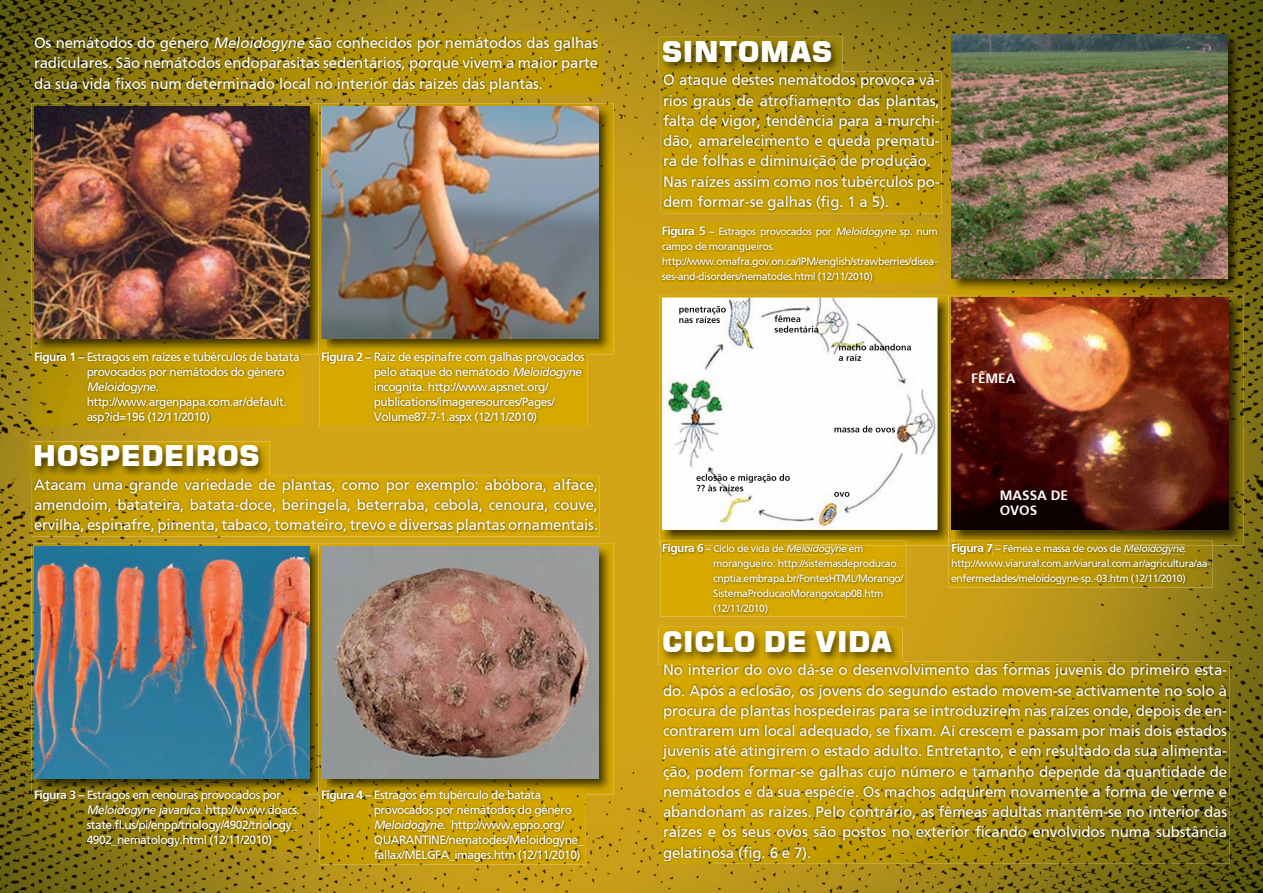
<style>
.page{position:relative;width:1263px;height:893px;background:#fff}
.page>*{position:absolute;margin:0;border:0;box-sizing:border-box;transform-origin:0 0}
.t1{font:28.5px "Square 721 Blk";color:#fff}
.t2{font:15px/20.2px "Frutiger Roman";letter-spacing:-.01em;color:#fff;text-align:justify}
.t3{font:700 13.5px/15px "Frutiger";color:#fff}
.t4{font:12px/15px "Frutiger Roman";letter-spacing:-.04em;color:#fff}
.t5{font:10.5px/15px "Frutiger Roman";letter-spacing:-.04em;color:#fff}
.s1{font-style:italic}
.s2{font-family:"Frutiger";font-weight:700}
.s3{font-family:"Frutiger";font-weight:700;font-size:12px}
</style>
<div class="page">
<img style="left:0;top:0;width:1263px;height:893px">
<img style="left:30px;top:441px;width:239px;height:38px">
<img style="left:31px;top:544px;width:583px;height:250px">
<img style="left:34px;top:546px;width:275px;height:233px">
<img style="left:318px;top:544px;width:7px;height:250px">
<img style="left:321px;top:546px;width:277px;height:233px">
<img style="left:949px;top:31px;width:294px;height:262px">
<img style="left:951px;top:34px;width:276px;height:244px">
<img style="left:32px;top:34px;width:568px;height:60px">
<img style="left:32px;top:476px;width:567px;height:60px">
<img style="left:32px;top:476px;width:237px;height:3px">
<img style="left:31px;top:104px;width:583px;height:250px">
<img style="left:34px;top:106px;width:275px;height:232px">
<img style="left:318px;top:104px;width:7px;height:250px">
<img style="left:321px;top:106px;width:277px;height:232px">
<img style="left:659px;top:37px;width:183px;height:37px">
<img style="left:661px;top:71px;width:281px;height:142px">
<img style="left:661px;top:71px;width:181px;height:3px">
<img style="left:660px;top:546px;width:246px;height:70px">
<img style="left:663px;top:546px;width:40px;height:9px">
<img style="left:714px;top:546px;width:70px;height:6px">
<img style="left:787px;top:546px;width:60px;height:9px">
<img style="left:659px;top:295px;width:585px;height:251px">
<img style="left:663px;top:543px;width:40px;height:3px">
<img style="left:714px;top:544px;width:70px;height:2px">
<img style="left:788px;top:544px;width:59px;height:2px">
<img style="left:662px;top:298px;width:275px;height:232px">
<img style="left:679px;top:306px;width:47px;height:8px">
<img style="left:679px;top:316px;width:41px;height:7px">
<img style="left:774px;top:315px;width:26px;height:7px">
<img style="left:775px;top:326px;width:43px;height:7px">
<img style="left:839px;top:344px;width:72px;height:6px">
<img style="left:839px;top:354px;width:22px;height:7px">
<img style="left:834px;top:426px;width:61px;height:6px">
<img style="left:834px;top:492px;width:15px;height:5px">
<img style="left:696px;top:474px;width:94px;height:9px">
<img style="left:696px;top:485px;width:47px;height:6px">
<img style="left:949px;top:546px;width:264px;height:41px">
<img style="left:952px;top:546px;width:41px;height:9px">
<img style="left:1004px;top:546px;width:117px;height:6px">
<img style="left:1124px;top:546px;width:61px;height:9px">
<img style="left:948px;top:295px;width:5px;height:251px">
<img style="left:953px;top:541px;width:260px;height:5px">
<img style="left:953px;top:543px;width:40px;height:3px">
<svg style="left:949px;top:541px;width:4px;height:5px"></svg>
<img style="left:1004px;top:544px;width:117px;height:2px">
<img style="left:1126px;top:544px;width:59px;height:2px">
<img style="left:951px;top:298px;width:277px;height:232px">
<img style="left:658px;top:627px;width:244px;height:37px">
<img style="left:713px;top:661px;width:516px;height:203px">
<img style="left:660px;top:664px;width:53px;height:200px">
<img style="left:660px;top:661px;width:242px;height:3px">
<img style="left:32px;top:349px;width:270px;height:77px">
<img style="left:319px;top:354px;width:268px;height:72px">
<img style="left:325px;top:349px;width:262px;height:5px">
<svg style="left:319px;top:349px;width:6px;height:5px"></svg>
<img style="left:32px;top:787px;width:270px;height:62px">
<img style="left:319px;top:794px;width:267px;height:70px">
<img style="left:325px;top:787px;width:261px;height:7px">
<svg style="left:319px;top:787px;width:6px;height:7px"></svg>
<img style="left:660px;top:223px;width:280px;height:61px">
<p class="t2" style="left:34px;top:33px;width:566px">Os nemátodos do género <span class="s1">Meloidogyne</span> são conhecidos por nemátodos das galhas radiculares. São nemátodos endoparasitas sedentários, porque vivem a maior parte da sua vida fixos num determinado local no interior das raízes das plantas.</p>
<p class="t4" style="left:87px;top:349px;width:214px;text-indent:-53px"><span class="s2">Figura 1 –</span> Estragos em raízes e tubérculos de batata provocados por nemátodos do género <span class="s1">Meloidogyne</span>. http://www.argenpapa.com.ar/default. asp?id=196 (12/11/2010)</p>
<p class="t4" style="left:374px;top:349px;width:213px;text-indent:-53px"><span class="s2">Figura 2 –</span> Raiz de espinafre com galhas provocados pelo ataque do nemátodo <span class="s1">Meloidogyne </span>incognita. http://www.apsnet.org/ publications/imageresources/Pages/ Volume87-7-1.aspx (12/11/2010)</p>
<h1 class="t1" style="left:33px;top:439px;width:228px">HOSPEDEIROS</h1>
<p class="t2" style="left:34px;top:474px;width:566px">Atacam uma grande variedade de plantas, como por exemplo: abóbora, alface, amendoim, batateira, batata-doce, beringela, beterraba, cebola, cenoura, couve, ervilha, espinafre, pimenta, tabaco, tomateiro, trevo e diversas plantas ornamentais.</p>
<p class="t4" style="left:87px;top:787px;width:215px;text-indent:-53px"><span class="s2">Figura 3 –</span> Estragos em cenouras provocados por <span class="s1">Meloidogyne javanica</span>. http://www.doacs. state.fl.us/pi/enpp/triology/4902/triology_ 4902_nematology.html (12/11/2010)</p>
<p class="t4" style="left:374px;top:787px;width:211px;text-indent:-53px"><span class="s2">Figura 4 –</span> Estragos em tubérculo de batata provocados por nemátodos do género <span class="s1">Meloidogyne</span>. http://www.eppo.org/ QUARANTINE/nematodes/Meloidogyne_ fallax/MELGFA_images.htm (12/11/2010)</p>
<h1 class="t1" style="left:662px;top:34px;width:172px">SINTOMAS</h1>
<p class="t2" style="left:663px;top:70px;width:278px;text-align:left">O ataque destes nemátodos provoca vá&shy;rios graus de atrofiamento das plantas, falta de vigor, tendência para a murchi&shy;dão, amarelecimento e queda prematu&shy;ra de folhas e diminuição de produção.<br>Nas raízes assim como nos tubérculos po&shy;dem formar-se galhas (fig. 1 a 5).</p>
<p class="t5" style="left:662px;top:224px;width:277px"><span class="s3">Figura 5</span> <span class="s2">–</span> Estragos provocados por <span class="s1">Meloidogyne</span> sp. num campo de morangueiros. http://www.omafra.gov.on.ca/IPM/english/strawberries/disea&shy;ses-and-disorders/nematodes.html (12/11/2010)</p>
<p class="t3" style="left:971px;top:371px;width:46px">FÊMEA</p>
<p class="t3" style="left:1000px;top:488px;width:70px">MASSA DE<br>OVOS</p>
<p class="t5" style="left:713px;top:541px;width:192px;text-indent:-51px"><span class="s3">Figura 6</span> <span class="s2">–</span> Ciclo de vida de <span class="s1">Meloidogyne</span> em morangueiro. http://sistemasdeproducao. cnptia.embrapa.br/FontesHTML/Morango/ SistemaProducaoMorango/cap08.htm (12/11/2010)</p>
<p class="t5" style="left:951px;top:541px;width:261px"><span class="s3">Figura 7</span> <span class="s2">–</span> Fêmea e massa de ovos de <span class="s1">Meloidogyne</span>. http://www.viarural.com.ar/viarural.com.ar/agricultura/aa&shy;enfermedades/meloidogyne-sp.-03.htm (12/11/2010)</p>
<h1 class="t1" style="left:662px;top:624px;width:232px">CICLO DE VIDA</h1>
<p class="t2" style="left:663px;top:660px;width:566px">No interior do ovo dá-se o desenvolvimento das formas juvenis do primeiro esta&shy;do. Após a eclosão, os jovens do segundo estado movem-se activamente no solo à procura de plantas hospedeiras para se introduzirem nas raízes onde, depois de en&shy;contrarem um local adequado, se fixam. Aí crescem e passam por mais dois estados juvenis até atingirem o estado adulto. Entretanto, e em resultado da sua alimenta&shy;ção, podem formar-se galhas cujo número e tamanho depende da quantidade de nemátodos e da sua espécie. Os machos adquirem novamente a forma de verme e abandonam as raízes. Pelo contrário, as fêmeas adultas mantêm-se no interior das raízes e os seus ovos são postos no exterior ficando envolvidos numa substância gelatinosa (fig. 6 e 7).</p>
</div>
